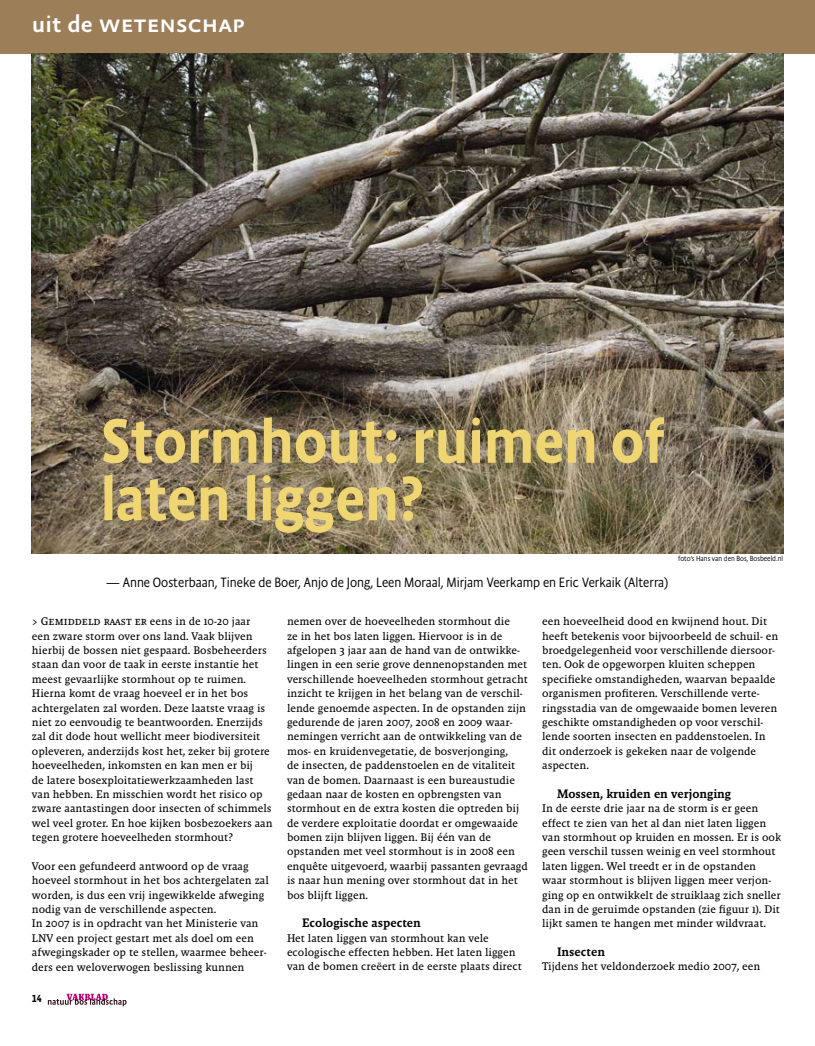
<style>
.page{position:relative;width:815px;height:1046px;background:#fff}
.page>*{position:absolute;margin:0;border:0;box-sizing:border-box;transform-origin:0 0}
.t1{font:500 63.75px/57.5px "Absara Sans LF Head";color:#f0d573}
.t2{font:25px "Absara Sans TF Medium SC";color:#fff}
.t3{font:300 13.75px "Absara Sans TF Head";color:#000}
.t4{font:12.5px "Malaga Med";color:#000}
.t5{font:11.25px/14.4px "Malaga Reg";color:#000}
.t6{font:500 10.38px "Absara Sans TF Head";color:#000}
.t7{font:300 7.5px "Absara Sans LF Head";color:#000}
.s1{font-family:"Absara Sans TF";font-weight:500}
.s2{font-family:"Malaga SC Reg"}
</style>
<div class="page">
<svg style="left:48px;top:993px;width:79px;height:13px"></svg>
<div style="left:0;top:0;width:815px;height:53px;background:#9c7f59"></div>
<img style="left:32px;top:53px;width:751px;height:500px">
<h2 class="t2" style="left:32px;top:10px;width:215px"><span class="s1">uit de</span> wetenschap</h2>
<h1 class="t1" style="left:101px;top:412px;width:566px">Stormhout: ruimen of laten liggen?</h1>
<p class="t7" style="left:678px;top:554px;width:106px">foto’s Hans van den Bos, Bosbeeld.nl</p>
<p class="t3" style="left:106px;top:573px;width:564px">— Anne Oosterbaan, Tineke de Boer, Anjo de Jong, Leen Moraal, Mirjam Veerkamp en Eric Verkaik (Alterra)</p>
<p class="t5" style="left:287px;top:614px;width:242px">nemen over de hoeveelheden stormhout die<br>ze in het bos laten liggen. Hiervoor is in de afgelopen 3 jaar aan de hand van de ontwikke&shy;lingen in een serie grove dennenopstanden met verschillende hoeveelheden stormhout getracht inzicht te krijgen in het belang van de verschil&shy;lende genoemde aspecten. In de opstanden zijn gedurende de jaren 2007, 2008 en 2009 waar&shy;nemingen verricht aan de ontwikkeling van de mos- en kruidenvegetatie, de bosverjonging,<br>de insecten, de paddenstoelen en de vitaliteit van de bomen. Daarnaast is een bureaustudie gedaan naar de kosten en opbrengsten van stormhout en de extra kosten die optreden bij de verdere exploitatie doordat er omgewaaide bomen zijn blijven liggen. Bij één van de opstanden met veel stormhout is in 2008 een enquête uitgevoerd, waarbij passanten gevraagd is naar hun mening over stormhout dat in het bos blijft liggen.</p>
<p class="t4" style="left:302px;top:915px;width:120px">Ecologische aspecten</p>
<p class="t5" style="left:287px;top:930px;width:236px">Het laten liggen van stormhout kan vele ecologische effecten hebben. Het laten liggen van de bomen creëert in de eerste plaats direct</p>
<p class="t5" style="left:32px;top:614px;width:242px">&gt; <span class="s2">Gemiddeld raast er</span> eens in de 10-20 jaar<br>een zware storm over ons land. Vaak blijven hierbij de bossen niet gespaard. Bosbeheerders staan dan voor de taak in eerste instantie het meest gevaarlijke stormhout op te ruimen.<br>Hierna komt de vraag hoeveel er in het bos achtergelaten zal worden. Deze laatste vraag is niet zo eenvoudig te beantwoorden. Enerzijds zal dit dode hout wellicht meer biodiversiteit opleveren, anderzijds kost het, zeker bij grotere hoeveelheden, inkomsten en kan men er bij<br>de latere bosexploitatiewerkzaamheden last van hebben. En misschien wordt het risico op zware aantastingen door insecten of schimmels wel veel groter. En hoe kijken bosbezoekers aan tegen grotere hoeveelheden stormhout?</p>
<p class="t5" style="left:32px;top:858px;width:239px">Voor een gefundeerd antwoord op de vraag hoeveel stormhout in het bos achtergelaten zal worden, is dus een vrij ingewikkelde afweging nodig van de verschillende aspecten.<br>In 2007 is in opdracht van het Ministerie van LNV een project gestart met als doel om een afwegingskader op te stellen, waarmee beheer&shy;ders een weloverwogen beslissing kunnen</p>
<p class="t5" style="left:542px;top:614px;width:238px">een hoeveelheid dood en kwijnend hout. Dit heeft betekenis voor bijvoorbeeld de schuil- en broedgelegenheid voor verschillende diersoor&shy;ten. Ook de opgeworpen kluiten scheppen specifieke omstandigheden, waarvan bepaalde organismen profiteren. Verschillende verte&shy;ringsstadia van de omgewaaide bomen leveren geschikte omstandigheden op voor verschil&shy;lende soorten insecten en paddenstoelen. In dit onderzoek is gekeken naar de volgende aspecten.</p>
<p class="t4" style="left:557px;top:786px;width:176px">Mossen, kruiden en verjonging</p>
<p class="t5" style="left:542px;top:801px;width:240px">In de eerste drie jaar na de storm is er geen effect te zien van het al dan niet laten liggen van stormhout op kruiden en mossen. Er is ook geen verschil tussen weinig en veel stormhout laten liggen. Wel treedt er in de opstanden waar stormhout is blijven liggen meer verjon&shy;ging op en ontwikkelt de struiklaag zich sneller dan in de geruimde opstanden (zie figuur 1). Dit lijkt samen te hangen met minder wildvraat.</p>
<p class="t4" style="left:557px;top:944px;width:49px">Insecten</p>
<p class="t5" style="left:542px;top:959px;width:220px">Tijdens het veldonderzoek medio 2007, een</p>
<p class="t6" style="left:32px;top:991px;width:11px">14</p>
</div>
